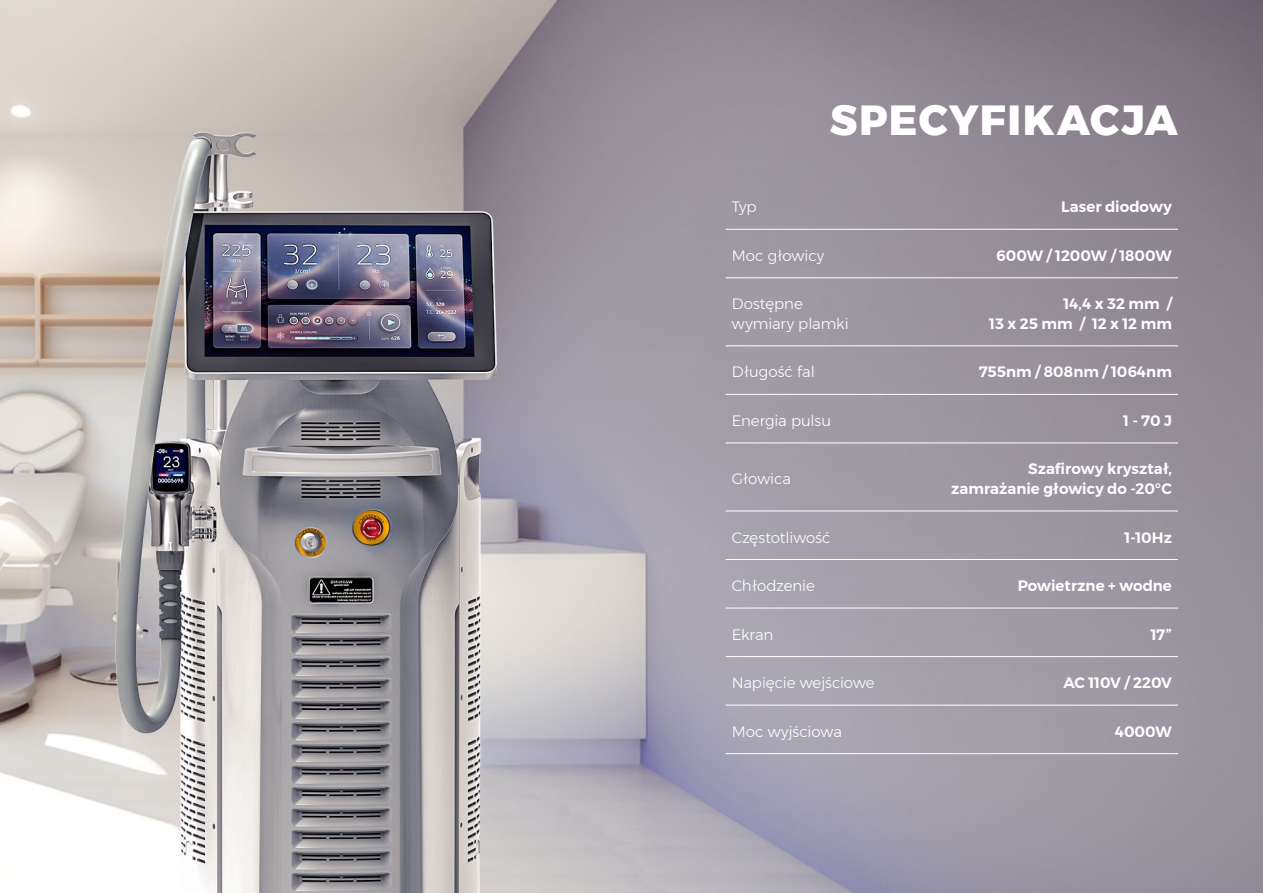
<style>
.page{position:relative;width:1263px;height:893px;background:#fff}
.page>*{position:absolute;margin:0;border:0;box-sizing:border-box;transform-origin:0 0}
.t1{font:800 42px "Montserrat";letter-spacing:.035em;color:#fff}
.OPISY{font:600 15px/19.5px "Montserrat";color:#fff;text-align:right}
.OPISY-2{font:300 15px/19.5px "Montserrat";letter-spacing:-.005em;color:#fff}
.s1{font-family:"Open Sans"}
</style>
<div class="page">
<img style="left:0;top:0;width:1263px;height:893px">
<hr style="left:726px;top:229px;width:190px;height:1px;background:#fff">
<hr style="left:916px;top:229px;width:262px;height:1px;background:#fff">
<hr style="left:726px;top:277px;width:190px;height:1px;background:#fff">
<hr style="left:916px;top:277px;width:262px;height:1px;background:#fff">
<hr style="left:726px;top:345px;width:190px;height:1px;background:#fff">
<hr style="left:916px;top:345px;width:262px;height:1px;background:#fff">
<hr style="left:726px;top:394px;width:190px;height:1px;background:#fff">
<hr style="left:916px;top:394px;width:262px;height:1px;background:#fff">
<hr style="left:726px;top:443px;width:190px;height:1px;background:#fff">
<hr style="left:916px;top:443px;width:262px;height:1px;background:#fff">
<hr style="left:726px;top:511px;width:190px;height:1px;background:#fff">
<hr style="left:916px;top:511px;width:262px;height:1px;background:#fff">
<hr style="left:726px;top:559px;width:190px;height:1px;background:#fff">
<hr style="left:916px;top:559px;width:262px;height:1px;background:#fff">
<hr style="left:726px;top:608px;width:190px;height:1px;background:#fff">
<hr style="left:916px;top:608px;width:262px;height:1px;background:#fff">
<hr style="left:726px;top:656px;width:190px;height:1px;background:#fff">
<hr style="left:916px;top:656px;width:262px;height:1px;background:#fff">
<hr style="left:726px;top:705px;width:190px;height:1px;background:#fff">
<hr style="left:916px;top:705px;width:262px;height:1px;background:#fff">
<hr style="left:726px;top:753px;width:190px;height:1px;background:#fff">
<hr style="left:916px;top:753px;width:262px;height:1px;background:#fff">
<h1 class="t1" style="left:830px;top:86px;width:350px">SPECYFIKACJA</h1>
<p class="OPISY-2" style="left:732px;top:197px;width:26px">Typ</p>
<p class="OPISY" style="left:1061px;top:197px;width:112px">Laser diodowy</p>
<p class="OPISY-2" style="left:732px;top:245px;width:94px">Moc głowicy</p>
<p class="OPISY" style="left:996px;top:246px;width:177px">600W / 1200W / 1800W</p>
<p class="OPISY-2" style="left:732px;top:294px;width:118px">Dostępne wymiary plamki</p>
<p class="OPISY" style="left:989px;top:294px;width:184px">14,4 x 32 mm /<br>13 x 25 mm / 12 x 12 mm</p>
<p class="OPISY-2" style="left:732px;top:362px;width:85px">Długość fal</p>
<p class="OPISY" style="left:979px;top:362px;width:194px">755nm / 808nm / 1064nm</p>
<p class="OPISY-2" style="left:732px;top:411px;width:101px">Energia pulsu</p>
<p class="OPISY" style="left:1123px;top:411px;width:50px">1 - 70 J</p>
<p class="OPISY-2" style="left:732px;top:469px;width:61px">Głowica</p>
<p class="OPISY" style="left:951px;top:459px;width:222px">Szafirowy kryształ, zamrażanie głowicy do -20<span class="s1">°</span>C</p>
<p class="OPISY-2" style="left:732px;top:527px;width:100px">Częstotliwość</p>
<p class="OPISY" style="left:1124px;top:527px;width:49px">1-10Hz</p>
<p class="OPISY-2" style="left:732px;top:576px;width:85px">Chłodzenie</p>
<p class="OPISY" style="left:1018px;top:576px;width:156px">Powietrzne + wodne</p>
<p class="OPISY-2" style="left:732px;top:624px;width:43px">Ekran</p>
<p class="OPISY" style="left:1151px;top:624px;width:23px">17”</p>
<p class="OPISY-2" style="left:732px;top:673px;width:144px">Napięcie wejściowe</p>
<p class="OPISY" style="left:1063px;top:673px;width:110px">AC 110V / 220V</p>
<p class="OPISY-2" style="left:732px;top:721px;width:112px">Moc wyjściowa</p>
<p class="OPISY" style="left:1115px;top:722px;width:58px">4000W</p>
</div>
